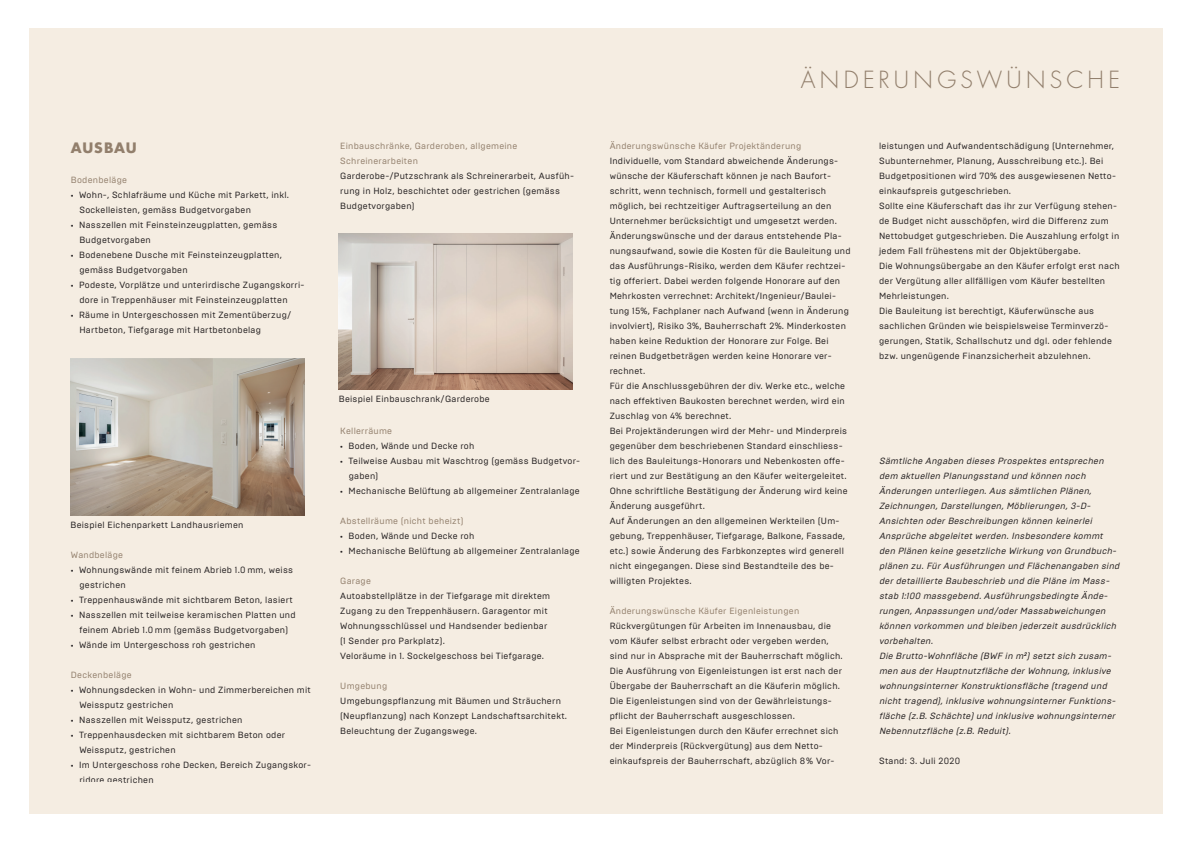
<style>
.page{position:relative;width:1191px;height:842px;background:#fff}
.page>*{position:absolute;margin:0;border:0;box-sizing:border-box;transform-origin:0 0}
.t1{font:300 23px "Futura Std";letter-spacing:.185em;color:#927f6c}
.t2{font:700 14px "Futura Std";letter-spacing:.06em;color:#927f6c}
.t3{font:9px/15px "Brutal Type";letter-spacing:.03em;color:#231f20}
.t4{font:italic 9px/15px "Brutal Type";color:#231f20}
.t5{font:9px/15px "Brutal Type";letter-spacing:.03em;color:#927f6c}
.s1{font-size:7px}
</style>
<div class="page">
<div style="left:0;top:28px;width:1162px;height:786px;background:#f5ede2"></div>
<img style="left:71px;top:358px;width:234px;height:157px">
<img style="left:339px;top:234px;width:234px;height:155px">
<div style="left:0;top:16px;width:28px;height:826px;background:#fff"></div>
<h2 class="t2" style="left:71px;top:139px;width:67px">AUSBAU</h2>
<p class="t5" style="left:71px;top:173px;width:58px">Bodenbeläge</p>
<p class="t3" style="left:79px;top:188px;width:211px;text-indent:-9px"><span class="s1">•</span> Wohn-, Schlafräume und Küche mit Parkett, inkl.<br>Sockelleisten, gemäss Budgetvorgaben</p>
<p class="t3" style="left:79px;top:218px;width:199px;text-indent:-9px"><span class="s1">•</span> Nasszellen mit Feinsteinzeugplatten, gemäss<br>Budgetvorgaben</p>
<p class="t3" style="left:79px;top:248px;width:204px;text-indent:-9px"><span class="s1">•</span> Bodenebene Dusche mit Feinsteinzeugplatten, gemäss Budgetvorgaben</p>
<p class="t3" style="left:79px;top:278px;width:227px;text-indent:-9px"><span class="s1">•</span> Podeste, Vorplätze und unterirdische Zugangskorri&shy;dore in Treppenhäuser mit Feinsteinzeugplatten</p>
<p class="t3" style="left:79px;top:308px;width:213px;text-indent:-9px"><span class="s1">•</span> Räume in Untergeschossen mit Zementüberzug/<br>Hartbeton, Tiefgarage mit Hartbetonbelag</p>
<p class="t3" style="left:70px;top:518px;width:174px">Beispiel Eichenparkett Landhausriemen</p>
<p class="t5" style="left:71px;top:548px;width:54px">Wandbeläge</p>
<p class="t3" style="left:79px;top:563px;width:215px;text-indent:-9px"><span class="s1">•</span> Wohnungswände mit feinem Abrieb 1.0 mm, weiss gestrichen</p>
<p class="t3" style="left:71px;top:593px;width:223px"><span class="s1">•</span> Treppenhauswände mit sichtbarem Beton, lasiert</p>
<p class="t3" style="left:71px;top:608px;width:226px;text-align:center"><span class="s1">•</span> Nasszellen mit teilweise keramischen Platten und feinem Abrieb 1.0 mm (gemäss Budgetvorgaben)</p>
<p class="t3" style="left:71px;top:638px;width:186px"><span class="s1">•</span> Wände im Untergeschoss roh gestrichen</p>
<p class="t5" style="left:71px;top:668px;width:62px">Deckenbeläge</p>
<p class="t3" style="left:79px;top:683px;width:233px;text-indent:-9px"><span class="s1">•</span> Wohnungsdecken in Wohn- und Zimmerbereichen mit<br>Weissputz gestrichen</p>
<p class="t3" style="left:71px;top:713px;width:173px"><span class="s1">•</span> Nasszellen mit Weissputz, gestrichen</p>
<p class="t3" style="left:79px;top:728px;width:207px;text-indent:-9px"><span class="s1">•</span> Treppenhausdecken mit sichtbarem Beton oder<br>Weissputz, gestrichen</p>
<p class="t3" style="left:79px;top:758px;width:233px;text-indent:-9px"><span class="s1">•</span> Im Untergeschoss rohe Decken, Bereich Zugangskor&shy;ridore gestrichen</p>
<p class="t5" style="left:340px;top:138px;width:179px">Einbauschränke, Garderoben, allgemeine<br>Schreinerarbeiten</p>
<p class="t3" style="left:340px;top:168px;width:235px">Garderobe-/Putzschrank als Schreinerarbeit, Ausfüh&shy;rung in Holz, beschichtet oder gestrichen (gemäss<br>Budgetvorgaben)</p>
<p class="t3" style="left:339px;top:391px;width:152px">Beispiel Einbauschrank/Garderobe</p>
<p class="t5" style="left:340px;top:423px;width:53px">Kellerräume</p>
<p class="t3" style="left:340px;top:438px;width:136px"><span class="s1">•</span> Boden, Wände und Decke roh</p>
<p class="t3" style="left:349px;top:453px;width:233px;text-indent:-9px"><span class="s1">•</span> Teilweise Ausbau mit Waschtrog (gemäss Budgetvor&shy;gaben)</p>
<p class="t3" style="left:340px;top:483px;width:241px"><span class="s1">•</span> Mechanische Belüftung ab allgemeiner Zentralanlage</p>
<p class="t5" style="left:340px;top:513px;width:125px">Abstellräume (nicht beheizt)</p>
<p class="t3" style="left:340px;top:528px;width:136px"><span class="s1">•</span> Boden, Wände und Decke roh</p>
<p class="t3" style="left:340px;top:543px;width:241px"><span class="s1">•</span> Mechanische Belüftung ab allgemeiner Zentralanlage</p>
<p class="t5" style="left:340px;top:573px;width:32px">Garage</p>
<p class="t3" style="left:340px;top:588px;width:211px">Autoabstellplätze in der Tiefgarage mit direktem Zugang zu den Treppenhäusern. Garagentor mit Wohnungsschlüssel und Handsender bedienbar (1 Sender pro Parkplatz).<br>Veloräume in 1. Sockelgeschoss bei Tiefgarage.</p>
<p class="t5" style="left:340px;top:678px;width:48px">Umgebung</p>
<p class="t3" style="left:340px;top:693px;width:228px">Umgebungspflanzung mit Bäumen und Sträuchern (Neupflanzung) nach Konzept Landschaftsarchitekt.<br>Beleuchtung der Zugangswege.</p>
<h1 class="t1" style="left:801px;top:66px;width:321px">ÄNDERUNGSWÜNSCHE</h1>
<p class="t5" style="left:609px;top:138px;width:193px">Änderungswünsche Käufer Projektänderung</p>
<p class="t3" style="left:609px;top:153px;width:242px">Individuelle, vom Standard abweichende Änderungs&shy;wünsche der Käuferschaft können je nach Baufort&shy;schritt, wenn technisch, formell und gestalterisch möglich, bei rechtzeitiger Auftragserteilung an den Unternehmer berücksichtigt und umgesetzt werden.<br>Änderungswünsche und der daraus entstehende Pla&shy;nungsaufwand, sowie die Kosten für die Bauleitung und das Ausführungs-Risiko, werden dem Käufer rechtzei&shy;tig offeriert. Dabei werden folgende Honorare auf den Mehrkosten verrechnet: Architekt/Ingenieur/Baulei&shy;tung 15%, Fachplaner nach Aufwand (wenn in Änderung involviert), Risiko 3%, Bauherrschaft 2%. Minderkosten haben keine Reduktion der Honorare zur Folge. Bei reinen Budgetbeträgen werden keine Honorare ver&shy;rechnet.<br>Für die Anschlussgebühren der div. Werke etc., welche nach effektiven Baukosten berechnet werden, wird ein Zuschlag von 4% berechnet.<br>Bei Projektänderungen wird der Mehr- und Minderpreis gegenüber dem beschriebenen Standard einschliess&shy;lich des Bauleitungs-Honorars und Nebenkosten offe&shy;riert und zur Bestätigung an den Käufer weitergeleitet.<br>Ohne schriftliche Bestätigung der Änderung wird keine Änderung ausgeführt.<br>Auf Änderungen an den allgemeinen Werkteilen (Um&shy;gebung, Treppenhäuser, Tiefgarage, Balkone, Fassade, etc.) sowie Änderung des Farbkonzeptes wird generell nicht eingegangen. Diese sind Bestandteile des be&shy;willigten Projektes.</p>
<p class="t5" style="left:609px;top:603px;width:191px">Änderungswünsche Käufer Eigenleistungen</p>
<p class="t3" style="left:609px;top:618px;width:235px">Rückvergütungen für Arbeiten im Innenausbau, die vom Käufer selbst erbracht oder vergeben werden, sind nur in Absprache mit der Bauherrschaft möglich.<br>Die Ausführung von Eigenleistungen ist erst nach der Übergabe der Bauherrschaft an die Käuferin möglich.<br>Die Eigenleistungen sind von der Gewährleistungs&shy;pflicht der Bauherrschaft ausgeschlossen.<br>Bei Eigenleistungen durch den Käufer errechnet sich der Minderpreis (Rückvergütung) aus dem Netto&shy;einkaufspreis der Bauherrschaft, abzüglich 8% Vor-</p>
<p class="t3" style="left:879px;top:138px;width:242px">leistungen und Aufwandentschädigung (Unternehmer, Subunternehmer, Planung, Ausschreibung etc.). Bei Budgetpositionen wird 70% des ausgewiesenen Netto&shy;einkaufspreis gutgeschrieben.<br>Sollte eine Käuferschaft das ihr zur Verfügung stehen&shy;de Budget nicht ausschöpfen, wird die Differenz zum Nettobudget gutgeschrieben. Die Auszahlung erfolgt in jedem Fall frühestens mit der Objektübergabe.<br>Die Wohnungsübergabe an den Käufer erfolgt erst nach der Vergütung aller allfälligen vom Käufer bestellten Mehrleistungen.<br>Die Bauleitung ist berechtigt, Käuferwünsche aus sachlichen Gründen wie beispielsweise Terminverzö&shy;gerungen, Statik, Schallschutz und dgl. oder fehlende bzw. ungenügende Finanzsicherheit abzulehnen.</p>
<p class="t4" style="left:879px;top:453px;width:244px">Sämtliche Angaben dieses Prospektes entsprechen dem aktuellen Planungsstand und können noch Änderungen unterliegen.Aus sämtlichen Plänen, Zeichnungen,Darstellungen,Möblierungen,3-D-Ansichten oderBeschreibungen können keinerlei Ansprüche abgeleitetwerden.Insbesondere kommt den Plänen keine gesetzliche Wirkung von Grundbuch&shy;plänen zu.FürAusführungen und Flächenangaben sind derdetaillierte Baubeschrieb und die Pläne im Mass&shy;stab 1:100 massgebend.Ausführungsbedingte Ände&shy;rungen,Anpassungen und/oderMassabweichungen können vorkommen und bleiben jederzeitausdrücklich vorbehalten.<br>Die Brutto-Wohnfläche (BWF in m<sup>2</sup>)setztsich zusam&shy;men aus derHauptnutzfläche derWohnung,inklusive wohnungsinternerKonstruktionsfläche (tragend und nichttragend),inklusive wohnungsinternerFunktions&shy;fläche (z.B.Schächte)und inklusive wohnungsinterner Nebennutzfläche (z.B.Reduit).</p>
<p class="t3" style="left:879px;top:753px;width:83px">Stand: 3. Juli 2020</p>
</div>
